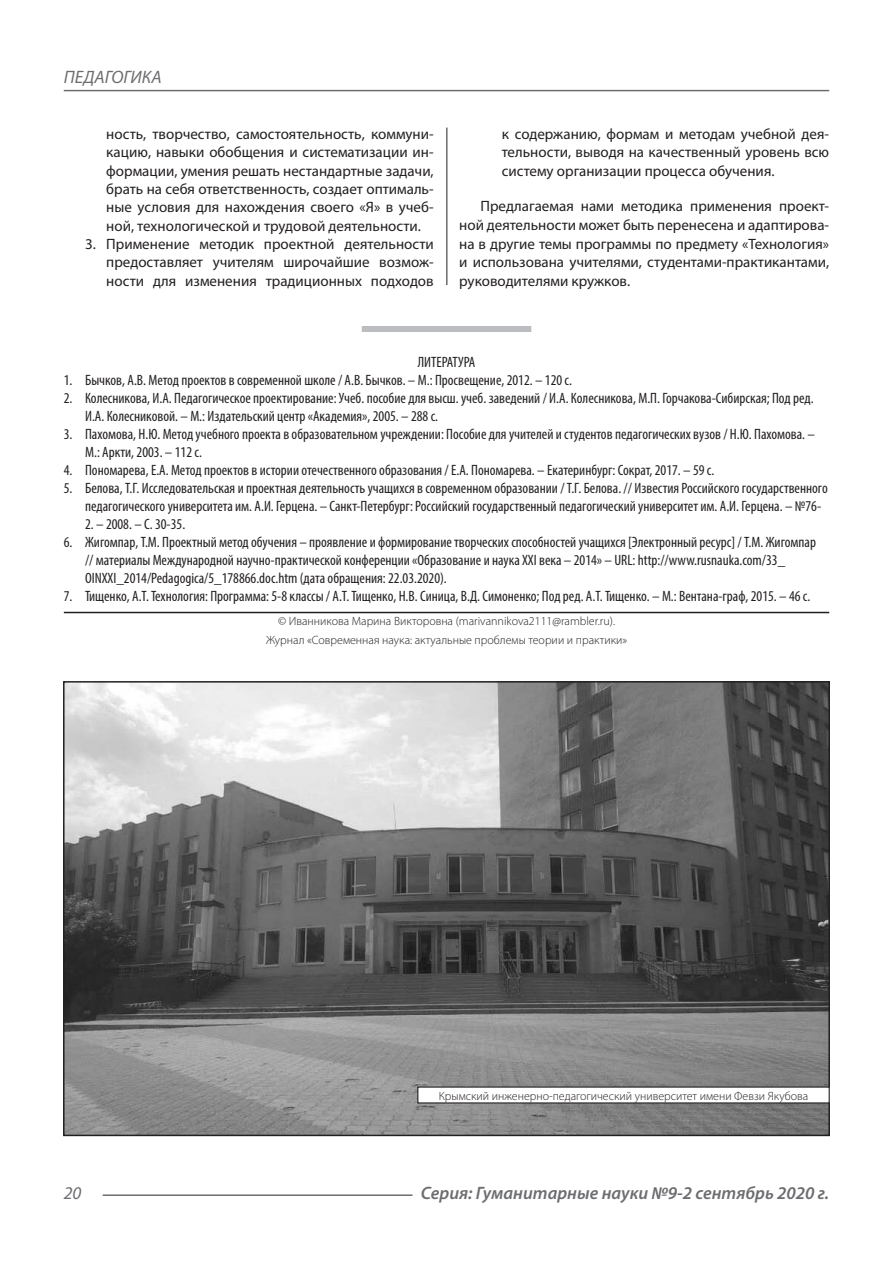
<style>
.page{position:relative;width:893px;height:1263px;background:#fff}
.page>*{position:absolute;margin:0;border:0;box-sizing:border-box;transform-origin:0 0}
.t1{font:italic 600 18px "Myriad Pro";color:#6c6d70}
.t2{font:italic 18px "Myriad Pro";color:#6c6d70}
.Библиография_Литерат{font:condensed 15px/18px "Myriad Pro";color:#231f20}
.Статья_текст{font:15px/18.3px "Myriad Pro";color:#231f20;text-align:justify}
.Автор_копирайт{font:300 12px "Myriad Pro";color:#231f20}
</style>
<div class="page">
<hr style="left:446px;top:128px;width:1px;height:1007px;background:#231f20">
<hr style="left:103px;top:1194px;width:309px;height:2px;background:#6c6d70">
<hr style="left:64px;top:90px;width:765px;height:1px;background:#6c6d70">
<div style="left:438px;top:286px;width:17px;height:862px;background:#fff"></div>
<div style="left:362px;top:326px;width:169px;height:6px;background:#bcbdc0"></div>
<hr style="left:64px;top:612px;width:765px;height:1px;background:#231f20">
<img style="left:66px;top:684px;width:761px;height:449px">
<div style="left:63px;top:681px;width:767px;height:455px;border:2px solid #231f20"></div>
<div style="left:418px;top:1087px;width:411px;height:16px;background:#fff"></div>
<div style="left:417px;top:1086px;width:413px;height:17px;border:1px solid #231f20"></div>
<p class="t2" style="left:64px;top:66px;width:100px">ПЕДАГОГИКА</p>
<p class="Статья_текст" style="left:106px;top:124px;width:329px">ность, творчество, самостоятельность, коммуни&shy;кацию, навыки обобщения и систематизации ин&shy;формации, умения решать нестандартные задачи, брать на себя ответственность, создает оптималь&shy;ные условия для нахождения своего «Я» в учеб&shy;ной, технологической и трудовой деятельности.</p>
<p class="Статья_текст" style="left:106px;top:234px;width:329px;text-indent:-21px">3. Применение методик проектной деятельности предоставляет учителям широчайшие возмож&shy;ности для изменения традиционных подходов</p>
<p class="Статья_текст" style="left:502px;top:124px;width:329px">к содержанию, формам и методам учебной дея&shy;тельности, выводя на качественный уровень всю систему организации процесса обучения.</p>
<p class="Статья_текст" style="left:459px;top:197px;width:371px;text-indent:21px">Предлагаемая нами методика применения проект&shy;ной деятельности может быть перенесена и адаптирова&shy;на в другие темы программы по предмету «Технология» и использована учителями, студентами-практикантами, руководителями кружков.</p>
<p class="Библиография_Литерат" style="left:418px;top:353px;width:59px">ЛИТЕРАТУРА</p>
<p class="Библиография_Литерат" style="left:64px;top:371px;width:510px">1. Бычков, А.В. Метод проектов в современной школе / А.В. Бычков. – М.: Просвещение, 2012. – 120 с.</p>
<p class="Библиография_Литерат" style="left:85px;top:389px;width:730px;text-indent:-21px">2. Колесникова, И.А. Педагогическое проектирование: Учеб. пособие для высш. учеб. заведений / И.А. Колесникова, М.П. Горчакова-Сибирская; Под ред.<br>И.А. Колесниковой. – М.: Издательский центр «Академия», 2005. – 288 с.</p>
<p class="Библиография_Литерат" style="left:85px;top:425px;width:731px;text-indent:-21px">3. Пахомова, Н.Ю. Метод учебного проекта в образовательном учреждении: Пособие для учителей и студентов педагогических вузов / Н.Ю. Пахомова. –<br>М.: Аркти, 2003. – 112 с.</p>
<p class="Библиография_Литерат" style="left:64px;top:461px;width:652px">4. Пономарева, Е.А. Метод проектов в истории отечественного образования / Е.А. Пономарева. – Екатеринбург: Сократ, 2017. – 59 с.</p>
<p class="Библиография_Литерат" style="left:85px;top:479px;width:744px;text-indent:-21px">5. Белова, Т.Г. Исследовательская и проектная деятельность учащихся в современном образовании / Т.Г. Белова. // Известия Российского государственного педагогического университета им. А.И. Герцена. – Санкт-Петербург: Российский государственный педагогический университет им. А.И. Герцена. – №76-</p>
<p class="Библиография_Литерат" style="left:85px;top:515px;width:102px">2. – 2008. – С. 30-35.</p>
<p class="Библиография_Литерат" style="left:85px;top:533px;width:732px;text-indent:-21px">6. Жигомпар, Т.М. Проектный метод обучения – проявление и формирование творческих способностей учащихся [Электронный ресурс] / Т.М. Жигомпар // материалы Международной научно-практической конференции «Образование и наука XXI века – 2014» – URL: http://www.rusnauka.com/33_<br>OINXXI_2014/Pedagogica/5_178866.doc.htm (дата обращения: 22.03.2020).</p>
<p class="Библиография_Литерат" style="left:64px;top:587px;width:748px">7. Тищенко, А.Т. Технология: Программа: 5-8 классы / А.Т. Тищенко, Н.В. Синица, В.Д. Симоненко; Под ред. А.Т. Тищенко. – М.: Вентана-граф, 2015. – 46 с.</p>
<p class="Автор_копирайт" style="left:278px;top:613px;width:339px">© Иванникова Марина Викторовна (marivannikova2111@rambler.ru).</p>
<p class="Автор_копирайт" style="left:266px;top:633px;width:363px">Журнал «Современная наука: актуальные проблемы теории и практики»</p>
<p class="Автор_копирайт" style="left:439px;top:1088px;width:371px">Крымский инженерно-педагогический университет имени Февзи Якубова</p>
<p class="t2" style="left:64px;top:1182px;width:19px">20</p>
<p class="t1" style="left:421px;top:1182px;width:410px">Серия: Гуманитарные науки №9-2 сентябрь 2020 г.</p>
</div>
